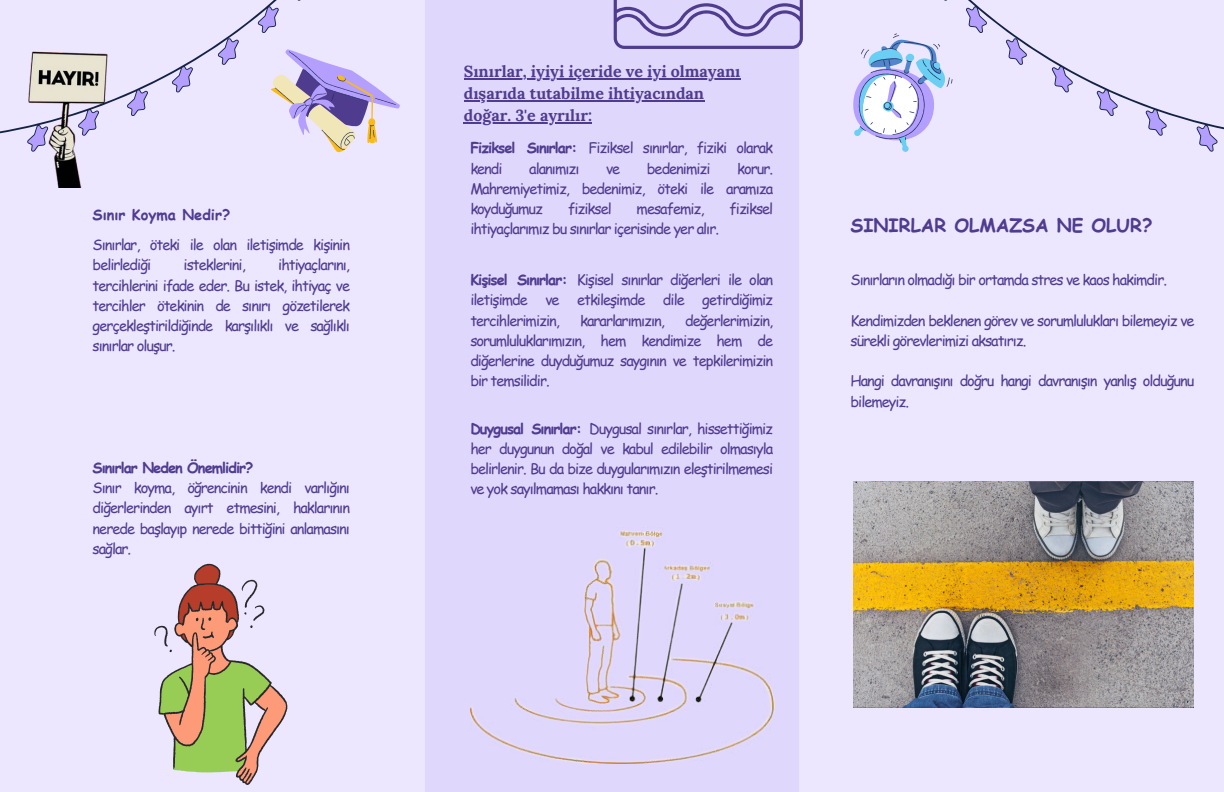
<style>
.page{position:relative;width:1224px;height:792px;background:#ece6ff}
.page>*{position:absolute;margin:0;border:0;box-sizing:border-box;transform-origin:0 0}
.t1{font:700 18.6px "Comic Sans MS";color:#4f3c8f}
.t2{font:700 16px/21.8px "Lora";color:#4f3c8f}
.t3{font:14.6px/20.2px "Comic Sans MS";letter-spacing:-.065em;color:#4f3c8f;text-align:justify}
.t4{font:700 14.6px "Comic Sans MS";letter-spacing:-.065em;color:#4f3c8f}
.t5{font:700 14.6px "Comic Sans MS";color:#4f3c8f}
.s1{font-weight:700}
</style>
<div class="page">
<div style="left:425px;top:0;width:374px;height:792px;background:#e0d7fd"></div>
<svg style="left:234px;top:0;width:67px;height:59px"></svg>
<svg style="left:944px;top:0;width:280px;height:152px"></svg>
<svg style="left:271px;top:49px;width:129px;height:103px"></svg>
<svg style="left:853px;top:33px;width:100px;height:119px"></svg>
<img style="left:0;top:32px;width:234px;height:156px">
<img style="left:470px;top:531px;width:304px;height:233px">
<svg style="left:614px;top:0;width:189px;height:49px"></svg>
<img style="left:854px;top:481px;width:340px;height:227px">
<svg style="left:154px;top:564px;width:134px;height:221px"></svg>
<hr style="left:464px;top:79px;width:277px;height:1px;background:#4f3c8f">
<hr style="left:464px;top:100px;width:240px;height:2px;background:#4f3c8f">
<hr style="left:464px;top:122px;width:128px;height:2px;background:#4f3c8f">
<p class="t5" style="left:93px;top:204px;width:139px">Sınır Koyma Nedir?</p>
<p class="t3" style="left:93px;top:234px;width:259px">Sınırlar, öteki ile olan iletişimde kişinin belirlediği</p>
<p class="t3" style="left:93px;top:255px;width:259px;text-indent:186px">ihtiyaçlarını, tercihlerini ifade eder. Bu istek, ihtiyaç ve tercihler ötekinin de sınırı gözetilerek gerçekleştirildiğinde karşılıklı ve sağlıklı sınırlar oluşur.</p>
<p class="t3" style="left:184px;top:255px;width:64px">isteklerini,</p>
<p class="t4" style="left:93px;top:457px;width:162px">Sınırlar Neden Önemlidir?</p>
<p class="t3" style="left:93px;top:477px;width:259px">Sınır koyma, öğrencinin kendi varlığını diğerlerinden ayırt etmesini, haklarının nerede başlayıp nerede bittiğini anlamasını sağlar.</p>
<p class="t2" style="left:464px;top:59px;width:278px">Sınırlar, iyiyi içeride ve iyi olmayanı dışarıda tutabilme ihtiyacından doğar. 3'e ayrılır:</p>
<p class="t3" style="left:470px;top:138px;width:304px"><span class="s1">Fiziksel Sınırlar:</span> Fiziksel sınırlar, fiziki olarak kendi</p>
<p class="t3" style="left:529px;top:158px;width:52px">alanımızı</p>
<p class="t3" style="left:606px;top:158px;width:16px">ve</p>
<p class="t3" style="left:647px;top:158px;width:65px">bedenimizi</p>
<p class="t3" style="left:470px;top:158px;width:304px;text-indent:267px">korur.<br>Mahremiyetimiz, bedenimiz, öteki ile aramıza koyduğumuz</p>
<p class="t3" style="left:568px;top:198px;width:45px">fiziksel</p>
<p class="t3" style="left:637px;top:198px;width:69px">mesafemiz,</p>
<p class="t3" style="left:730px;top:198px;width:45px">fiziksel</p>
<p class="t3" style="left:470px;top:219px;width:250px">ihtiyaçlarımız bu sınırlar içerisinde yer alır.</p>
<p class="t3" style="left:470px;top:269px;width:304px"><span class="s1">Kişisel Sınırlar:</span> Kişisel sınırlar diğerleri ile olan iletişimde ve etkileşimde dile getirdiğimiz tercihlerimizin,</p>
<p class="t3" style="left:470px;top:310px;width:304px;text-indent:215px">değerlerimizin, sorumluluklarımızın, hem kendimize hem de diğerlerine duyduğumuz saygının ve tepkilerimizin bir temsilidir.</p>
<p class="t3" style="left:470px;top:418px;width:304px"><span class="s1">Duygusal Sınırlar:</span> Duygusal sınırlar, hissettiğimiz her duygunun doğal ve kabul edilebilir olmasıyla belirlenir. Bu da bize duygularımızın eleştirilmemesi ve yok sayılmaması hakkını tanır.</p>
<p class="t3" style="left:580px;top:310px;width:86px">kararlarımızın,</p>
<p class="t1" style="left:851px;top:212px;width:303px">SINIRLAR OLMAZSA NE OLUR?</p>
<p class="t3" style="left:851px;top:269px;width:318px">Sınırların olmadığı bir ortamda stres ve kaos hakimdir.</p>
<p class="t3" style="left:851px;top:310px;width:346px">Kendimizden beklenen görev ve sorumlulukları bilemeyiz ve sürekli görevlerimizi aksatırız.</p>
<p class="t3" style="left:851px;top:371px;width:345px">Hangi davranışını doğru hangi davranışın yanlış olduğunu bilemeyiz.</p>
</div>
